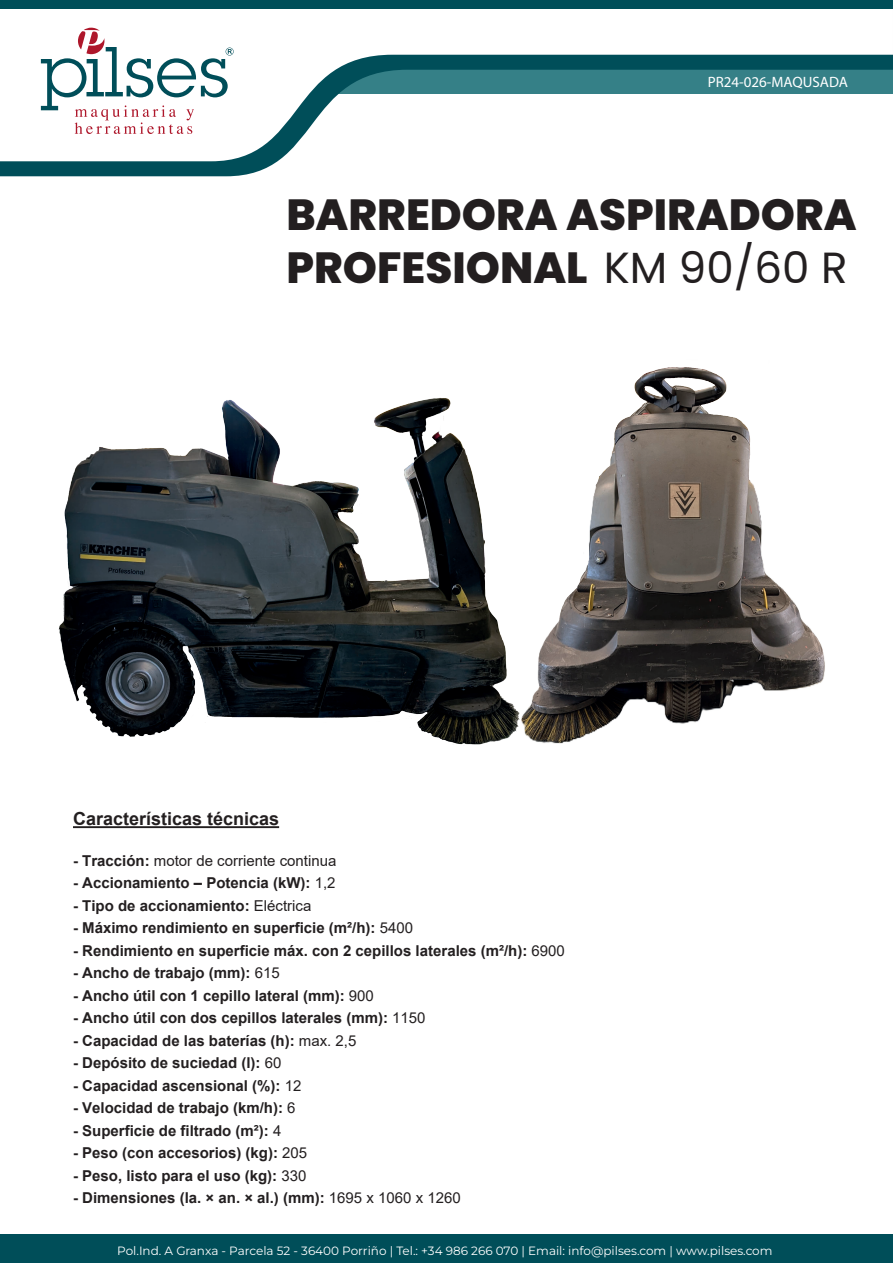
<style>
.page{position:relative;width:893px;height:1263px;background:#fff}
.page>*{position:absolute;margin:0;border:0;box-sizing:border-box;transform-origin:0 0}
.t1{font:800 43.5px "Poppins";color:#231f20}
.t2{font:700 18px "Arial";color:#231f20}
.t3{font:700 15px "Arial";color:#231f20}
.t4{font:15px "Arial";color:#231f20}
.t5{font:15px "Myriad Pro";color:#fff}
.t6{font:12px "Montserrat";color:#fff}
.s1{font-weight:400}
.s2{font-weight:700}
</style>
<div class="page">
<svg style="left:0;top:161px;width:278px;height:15px;background:#115a64"></svg>
<svg style="left:40px;top:27px;width:853px;height:134px"></svg>
<svg style="left:41px;top:28px;width:193px;height:106px"></svg>
<div style="left:0;top:0;width:893px;height:9px;background:#004e59"></div>
<img style="left:58px;top:398px;width:459px;height:347px">
<img style="left:517px;top:367px;width:308px;height:377px">
<div style="left:0;top:1234px;width:893px;height:29px;background:#004e59"></div>
<hr style="left:73px;top:826px;width:206px;height:2px;background:#231f20">
<p class="t5" style="left:708px;top:73px;width:142px">PR24-026-MAQUSADA</p>
<h1 class="t1" style="left:286px;top:190px;width:572px">BARREDORA ASPIRADORA</h1>
<h1 class="t1" style="left:286px;top:242px;width:563px">PROFESIONAL <span class="s1">KM 90/60 R</span></h1>
<p class="t2" style="left:73px;top:806px;width:208px">Características técnicas</p>
<p class="t4" style="left:73px;top:850px;width:265px"><span class="s2">- Tracción:</span> motor de corriente continua</p>
<p class="t3" style="left:73px;top:872px;width:264px">- Accionamiento – Potencia (kW): <span class="s1">1,2</span></p>
<p class="t3" style="left:73px;top:895px;width:240px">- Tipo de accionamiento: <span class="s1">Eléctrica</span></p>
<p class="t3" style="left:73px;top:917px;width:342px">- Máximo rendimiento en superficie (m²/h): <span class="s1">5400</span></p>
<p class="t3" style="left:73px;top:940px;width:493px">- Rendimiento en superficie máx. con 2 cepillos laterales (m²/h): <span class="s1">6900</span></p>
<p class="t3" style="left:73px;top:962px;width:208px">- Ancho de trabajo (mm): <span class="s1">615</span></p>
<p class="t3" style="left:73px;top:985px;width:302px">- Ancho útil con 1 cepillo lateral (mm): <span class="s1">900</span></p>
<p class="t3" style="left:73px;top:1007px;width:354px">- Ancho útil con dos cepillos laterales (mm): <span class="s1">1150</span></p>
<p class="t3" style="left:73px;top:1030px;width:285px">- Capacidad de las baterías (h): <span class="s1">max. 2,5</span></p>
<p class="t3" style="left:73px;top:1052px;width:210px">- Depósito de suciedad (l): <span class="s1">60</span></p>
<p class="t3" style="left:73px;top:1075px;width:230px">- Capacidad ascensional (%): <span class="s1">12</span></p>
<p class="t3" style="left:73px;top:1097px;width:224px">- Velocidad de trabajo (km/h): <span class="s1">6</span></p>
<p class="t3" style="left:73px;top:1120px;width:210px">- Superficie de filtrado (m²): <span class="s1">4</span></p>
<p class="t3" style="left:73px;top:1142px;width:236px">- Peso (con accesorios) (kg): <span class="s1">205</span></p>
<p class="t3" style="left:73px;top:1165px;width:235px">- Peso, listo para el uso (kg): <span class="s1">330</span></p>
<p class="t3" style="left:73px;top:1187px;width:389px">- Dimensiones (la. × an. × al.) (mm): <span class="s1">1695 x 1060 x 1260</span></p>
<p class="t6" style="left:117px;top:1243px;width:657px">Pol.Ind. A Granxa - Parcela 52 - 36400 Porriño | Tel.: +34 986 266 070 | Email: info@pilses.com | www.pilses.com</p>
</div>
